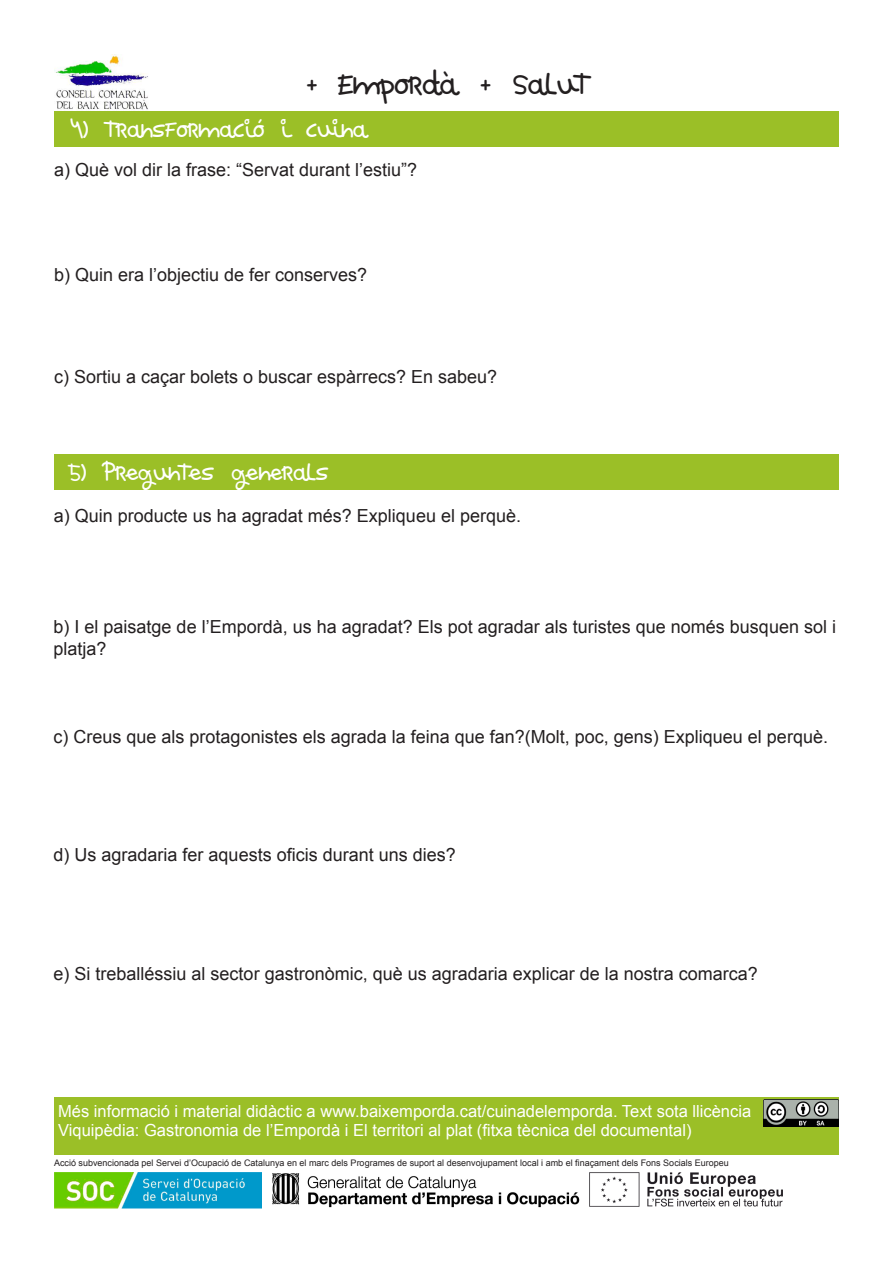
<style>
.page{position:relative;width:893px;height:1263px;background:#fff}
.page>*{position:absolute;margin:0;border:0;box-sizing:border-box;transform-origin:0 0}
.t1{font:28.5px "Anna Beta";color:#231f20}
.t2{font:22.5px "Anna Beta";color:#fff}
.t3{font:18px/21.6px "Arial";color:#231f20}
.t4{font:16.65px "Arial";color:#fff}
.t5{font:9px "Arial";color:#231f20}
</style>
<div class="page">
<img style="left:54px;top:54px;width:98px;height:58px">
<img style="left:54px;top:1172px;width:208px;height:37px">
<img style="left:272px;top:1173px;width:307px;height:35px">
<img style="left:590px;top:1172px;width:192px;height:35px">
<div style="left:54px;top:112px;width:785px;height:35px;background:#9bbf27"></div>
<div style="left:54px;top:455px;width:785px;height:35px;background:#9bbf27"></div>
<div style="left:54px;top:1097px;width:784px;height:58px;background:#9bbf27"></div>
<img style="left:763px;top:1100px;width:75px;height:26px">
<p class="t1" style="left:305px;top:62px;width:285px">+ Empordà + Salut</p>
<p class="t2" style="left:70px;top:112px;width:298px">4) Transformació i cuina</p>
<p class="t3" style="left:54px;top:159px;width:365px">a) Què vol dir la frase: “Servat durant l’estiu”?</p>
<p class="t3" style="left:54px;top:264px;width:315px">b) Quin era l’objectiu de fer conserves?</p>
<p class="t3" style="left:54px;top:366px;width:445px">c) Sortiu a caçar bolets o buscar espàrrecs? En sabeu?</p>
<p class="t2" style="left:70px;top:455px;width:261px">5) Preguntes generals</p>
<p class="t3" style="left:54px;top:505px;width:469px">a) Quin producte us ha agradat més? Expliqueu el perquè.</p>
<p class="t3" style="left:54px;top:616px;width:784px">b) I el paisatge de l’Empordà, us ha agradat? Els pot agradar als turistes que només busquen sol i platja?</p>
<p class="t3" style="left:54px;top:726px;width:776px">c) Creus que als protagonistes els agrada la feina que fan?(Molt, poc, gens) Expliqueu el perquè.</p>
<p class="t3" style="left:54px;top:844px;width:404px">d) Us agradaria fer aquests oficis durant uns dies?</p>
<p class="t3" style="left:54px;top:962px;width:706px">e) Si treballéssiu al sector gastronòmic, què us agradaria explicar de la nostra comarca?</p>
<p class="t4" style="left:58px;top:1100px;width:694px">Més informació i material didàctic a www.baixemporda.cat/cuinadelemporda. Text sota llicència</p>
<p class="t4" style="left:58px;top:1120px;width:635px">Viquipèdia: Gastronomia de l’Empordà i El territori al plat (fitxa tècnica del documental)</p>
<p class="t5" style="left:54px;top:1157px;width:676px">Acció subvencionada pel Servei d’Ocupació de Catalunya en el marc dels Programes de suport al desenvojupament local i amb el finaçament dels Fons Socials Europeu</p>
</div>
